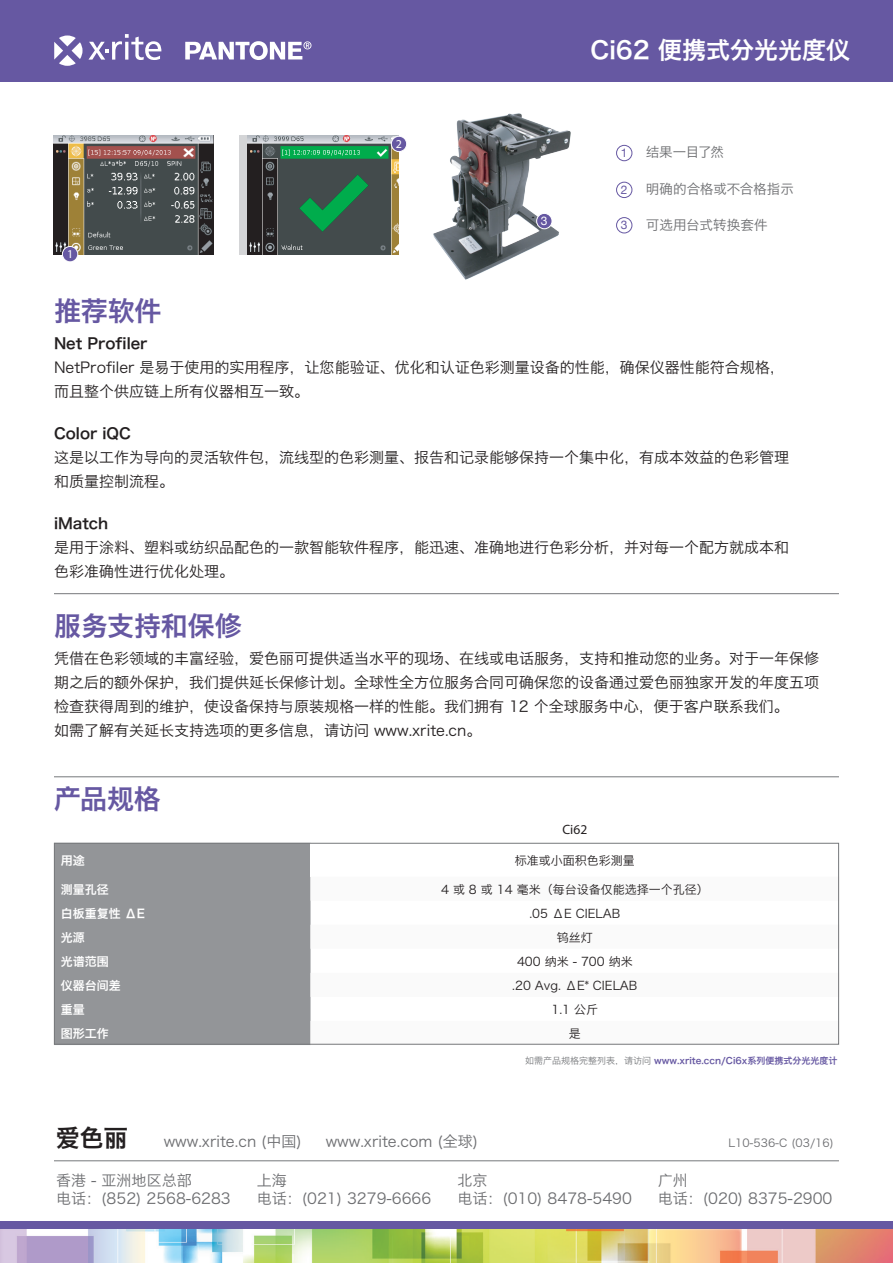
<style>
.page{position:relative;width:893px;height:1263px;background:#fff}
.page>*{position:absolute;margin:0;border:0;box-sizing:border-box;transform-origin:0 0}
.t1{font:27px "Hiragino Sans GB W6";letter-spacing:-.005em;color:#6658a2}
.t2{font:24px "Hiragino Sans GB W6";color:#fff}
.t3{font:24px "Hiragino Sans GB W6";color:#231f20}
.t4{font:15px/24px "Hiragino Sans GB W3";color:#231f20}
.t5{font:15px/18px "Hiragino Sans GB W3";color:#6c6d70}
.t6{font:15px "Hiragino Sans GB W6";color:#231f20}
.t7{font:13.5px "Hiragino Sans GB W3";color:#6c6d70}
.t8{font:13.5px "Myriad Pro";color:#231f20}
.t9{font:12px "Hiragino Sans GB W3";color:#231f20}
.t10{font:12px "Hiragino Sans GB W6";color:#fff}
.t11{font:12px "Helvetica Neue";color:#6658a2}
.t12{font:12px "Myriad Pro";color:#fff}
.t13{font:12px "Helvetica Neue";color:#fff}
.t14{font:10.95px "Hiragino Sans GB W3";color:#6c6d70}
.t15{font:9px "Hiragino Sans GB W6";color:#6658a2}
.s1{font-family:"Hiragino Sans GB W3";color:#76787b}
</style>
<div class="page">
<div style="left:0;top:0;width:893px;height:82px;background:#6658a2"></div>
<img style="left:54px;top:135px;width:159px;height:119px">
<img style="left:433px;top:113px;width:138px;height:167px">
<div style="left:239px;top:135px;width:159px;height:120px;background:#d4d5d7"></div>
<img style="left:247px;top:135px;width:151px;height:119px">
<hr style="left:54px;top:776px;width:785px;height:1px;background:#76787b">
<hr style="left:54px;top:593px;width:785px;height:1px;background:#76787b">
<div style="left:616px;top:145px;width:16px;height:16px;border:1px solid #6658a2;border-radius:50%"></div>
<div style="left:537px;top:213px;width:15px;height:16px;background:#6658a2;border-radius:50%"></div>
<div style="left:536px;top:213px;width:16px;height:16px;border:1px solid #fff;border-radius:50%"></div>
<div style="left:616px;top:182px;width:16px;height:16px;border:1px solid #6658a2;border-radius:50%"></div>
<div style="left:616px;top:217px;width:16px;height:16px;border:1px solid #6658a2;border-radius:50%"></div>
<svg style="left:185px;top:41px;width:126px;height:19px"></svg>
<svg style="left:54px;top:34px;width:107px;height:32px"></svg>
<div style="left:62px;top:246px;width:16px;height:16px;background:#6658a2;border-radius:50%"></div>
<div style="left:62px;top:246px;width:16px;height:16px;border:1px solid #fff;border-radius:50%"></div>
<div style="left:391px;top:136px;width:16px;height:16px;background:#6658a2;border-radius:50%"></div>
<div style="left:391px;top:136px;width:16px;height:16px;border:1px solid #fff;border-radius:50%"></div>
<img style="left:0;top:1229px;width:893px;height:34px">
<div style="left:0;top:1221px;width:893px;height:8px;background:#6658a2"></div>
<hr style="left:54px;top:1160px;width:785px;height:1px;background:#76787b">
<div style="left:54px;top:845px;width:256px;height:200px;background:#939598"></div>
<svg style="left:310px;top:877px;width:529px;height:168px"></svg>
<div style="left:54px;top:843px;width:785px;height:201px;border:1px solid #76787b"></div>
<p class="t12" style="left:67px;top:247px;width:8px">1</p>
<p class="t12" style="left:396px;top:136px;width:8px">2</p>
<p class="t13" style="left:541px;top:212px;width:8px">3</p>
<h2 class="t2" style="left:590px;top:34px;width:261px">Ci62 便携式分光光度仪</h2>
<p class="t11" style="left:621px;top:144px;width:8px">1</p>
<p class="t7" style="left:646px;top:144px;width:80px">结果一目了然</p>
<p class="t11" style="left:621px;top:181px;width:8px">2</p>
<p class="t7" style="left:646px;top:181px;width:150px">明确的合格或不合格指示</p>
<p class="t11" style="left:621px;top:216px;width:8px">3</p>
<p class="t7" style="left:646px;top:216px;width:123px">可选用台式转换套件</p>
<h1 class="t1" style="left:54px;top:293px;width:109px">推荐软件</h1>
<p class="t6" style="left:54px;top:334px;width:95px">Net Profiler</p>
<p class="t4" style="left:54px;top:355px;width:732px">NetProfiler 是易于使用的实用程序，让您能验证、优化和认证色彩测量设备的性能，确保仪器性能符合规格，而且整个供应链上所有仪器相互一致。</p>
<p class="t6" style="left:54px;top:424px;width:78px">Color iQC</p>
<p class="t4" style="left:54px;top:445px;width:736px">这是以工作为导向的灵活软件包，流线型的色彩测量、报告和记录能够保持一个集中化，有成本效益的色彩管理和质量控制流程。</p>
<p class="t6" style="left:54px;top:514px;width:56px">iMatch</p>
<p class="t4" style="left:54px;top:535px;width:736px">是用于涂料、塑料或纺织品配色的一款智能软件程序，能迅速、准确地进行色彩分析，并对每一个配方就成本和色彩准确性进行优化处理。</p>
<h1 class="t1" style="left:54px;top:608px;width:189px">服务支持和保修</h1>
<p class="t4" style="left:54px;top:646px;width:766px">凭借在色彩领域的丰富经验，爱色丽可提供适当水平的现场、在线或电话服务，支持和推动您的业务。对于一年保修期之后的额外保护，我们提供延长保修计划。全球性全方位服务合同可确保您的设备通过爱色丽独家开发的年度五项检查获得周到的维护，使设备保持与原装规格一样的性能。我们拥有 12 个全球服务中心，便于客户联系我们。<br>如需了解有关延长支持选项的更多信息，请访问 www.xrite.cn。</p>
<h1 class="t1" style="left:54px;top:781px;width:108px">产品规格</h1>
<p class="t8" style="left:562px;top:821px;width:26px">Ci62</p>
<p class="t10" style="left:61px;top:853px;width:25px">用途</p>
<p class="t9" style="left:515px;top:853px;width:121px">标准或小面积色彩测量</p>
<p class="t10" style="left:61px;top:881px;width:49px">测量孔径</p>
<p class="t9" style="left:441px;top:882px;width:269px">4 或 8 或 14 毫米（每台设备仅能选择一个孔径）</p>
<p class="t10" style="left:61px;top:905px;width:86px">白板重复性 ΔE</p>
<p class="t9" style="left:529px;top:906px;width:92px">.05 ΔE CIELAB</p>
<p class="t10" style="left:61px;top:930px;width:25px">光源</p>
<p class="t9" style="left:557px;top:930px;width:37px">钨丝灯</p>
<p class="t10" style="left:61px;top:954px;width:49px">光谱范围</p>
<p class="t9" style="left:517px;top:954px;width:117px">400 纳米 - 700 纳米</p>
<p class="t10" style="left:61px;top:978px;width:61px">仪器台间差</p>
<p class="t9" style="left:512px;top:978px;width:127px">.20 Avg. ΔE* CIELAB</p>
<p class="t10" style="left:61px;top:1002px;width:25px">重量</p>
<p class="t9" style="left:552px;top:1002px;width:48px">1.1 公斤</p>
<p class="t10" style="left:61px;top:1026px;width:49px">图形工作</p>
<p class="t9" style="left:569px;top:1026px;width:13px">是</p>
<p class="t15" style="left:525px;top:1055px;width:314px"><span class="s1">如需产品规格完整列表，请访问</span> www.xrite.ccn/Ci6x系列便携式分光光度计</p>
<h2 class="t3" style="left:56px;top:1122px;width:73px">爱色丽</h2>
<p class="t5" style="left:164px;top:1132px;width:140px">www.xrite.cn (中国)</p>
<p class="t5" style="left:326px;top:1132px;width:154px">www.xrite.com (全球)</p>
<p class="t14" style="left:728px;top:1136px;width:107px">L10-536-C (03/16)</p>
<p class="t5" style="left:56px;top:1171px;width:176px">香港 - 亚洲地区总部<br>电话：(852) 2568-6283</p>
<p class="t5" style="left:257px;top:1171px;width:176px">上海<br>电话：(021) 3279-6666</p>
<p class="t5" style="left:457px;top:1171px;width:176px">北京<br>电话：(010) 8478-5490</p>
<p class="t5" style="left:658px;top:1171px;width:176px">广州<br>电话：(020) 8375-2900</p>
</div>
